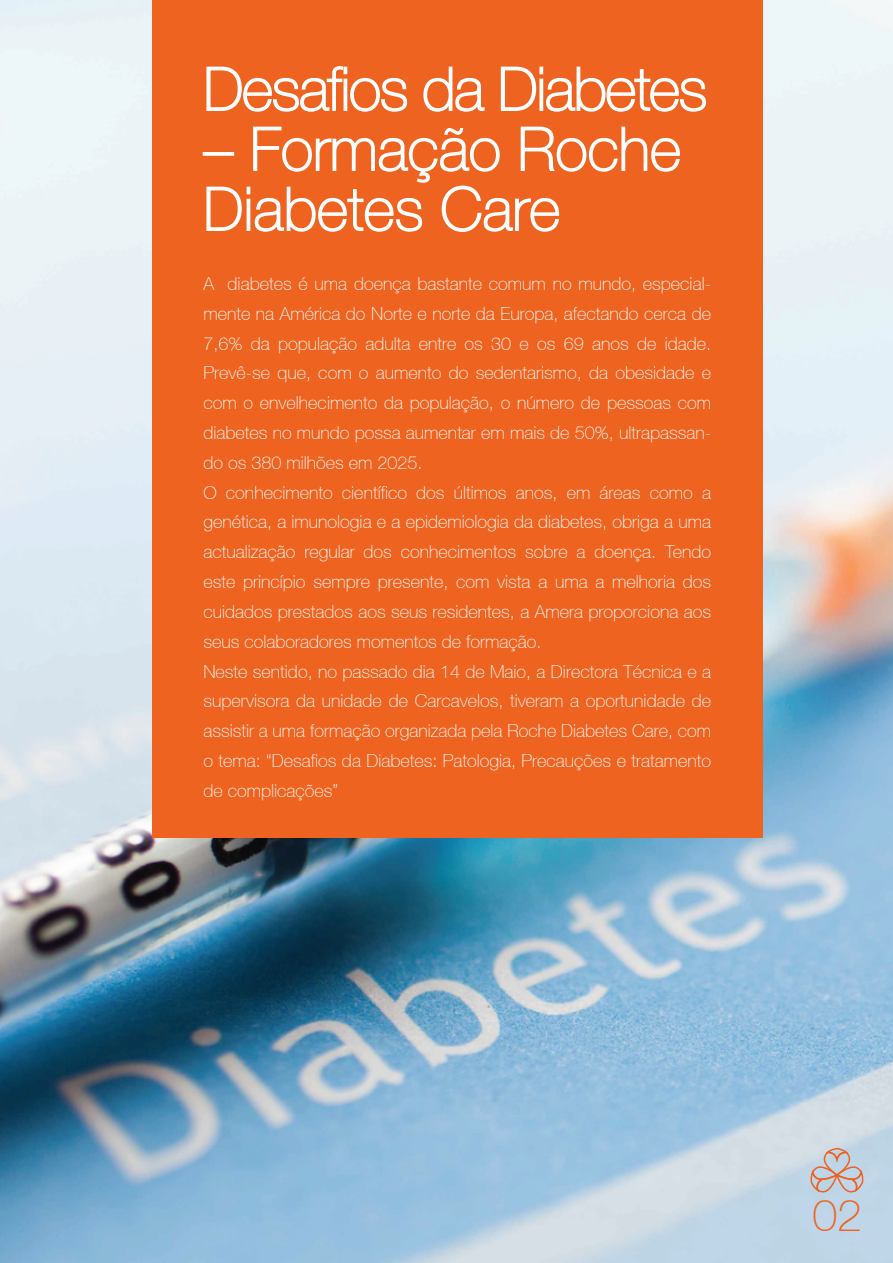
<style>
.page{position:relative;width:893px;height:1263px;background:#fff}
.page>*{position:absolute;margin:0;border:0;box-sizing:border-box;transform-origin:0 0}
.t1{font:100 60px/60px "Helvetica 35";color:#fff}
.t2{font:100 60px "Helvetica 35";letter-spacing:-.025em;color:#fff}
.t3{font:100 44.85px "Helvetica 35";color:#ee6320}
.t4{font:100 18px/29.8px "Helvetica 35";color:#fff}
</style>
<div class="page">
<img style="left:0;top:0;width:893px;height:1263px">
<svg style="left:810px;top:1148px;width:53px;height:44px;background:#cabcbc"></svg>
<div style="left:152px;top:0;width:610px;height:837px;background:#ee6320"></div>
<svg style="left:206px;top:66px;width:202px;height:46px"></svg>
<svg style="left:423px;top:66px;width:62px;height:46px"></svg>
<svg style="left:500px;top:66px;width:206px;height:46px"></svg>
<div style="left:203px;top:152px;width:31px;height:4px;border:2px solid #fff"></div>
<svg style="left:206px;top:126px;width:474px;height:106px"></svg>
<h1 class="t2" style="left:203px;top:55px;width:505px">Desafios da Diabetes</h1>
<h1 class="t1" style="left:203px;top:119px;width:479px">– Formação Roche<br>Diabetes Care</h1>
<p class="t4" style="left:203px;top:268px;width:509px">A diabetes é uma doença bastante comum no mundo, especial&shy;mente na América do Norte e norte da Europa, afectando cerca de 7,6% da população adulta entre os 30 e os 69 anos de idade.<br>Prevê-se que, com o aumento do sedentarismo, da obesidade e com o envelhecimento da população, o número de pessoas com diabetes no mundo possa aumentar em mais de 50%, ultrapassan&shy;do os 380 milhões em 2025.<br>O conhecimento científico dos últimos anos, em áreas como a genética, a imunologia e a epidemiologia da diabetes, obriga a uma actualização regular dos conhecimentos sobre a doença. Tendo este princípio sempre presente, com vista a uma a melhoria dos cuidados prestados aos seus residentes, a Amera proporciona aos seus colaboradores momentos de formação.<br>Neste sentido, no passado dia 14 de Maio, a Directora Técnica e a supervisora da unidade de Carcavelos, tiveram a oportunidade de assistir a uma formação organizada pela Roche Diabetes Care, com o tema: “Desafios da Diabetes: Patologia, Precauções e tratamento de complicações”</p>
<h2 class="t3" style="left:812px;top:1189px;width:51px">02</h2>
</div>
